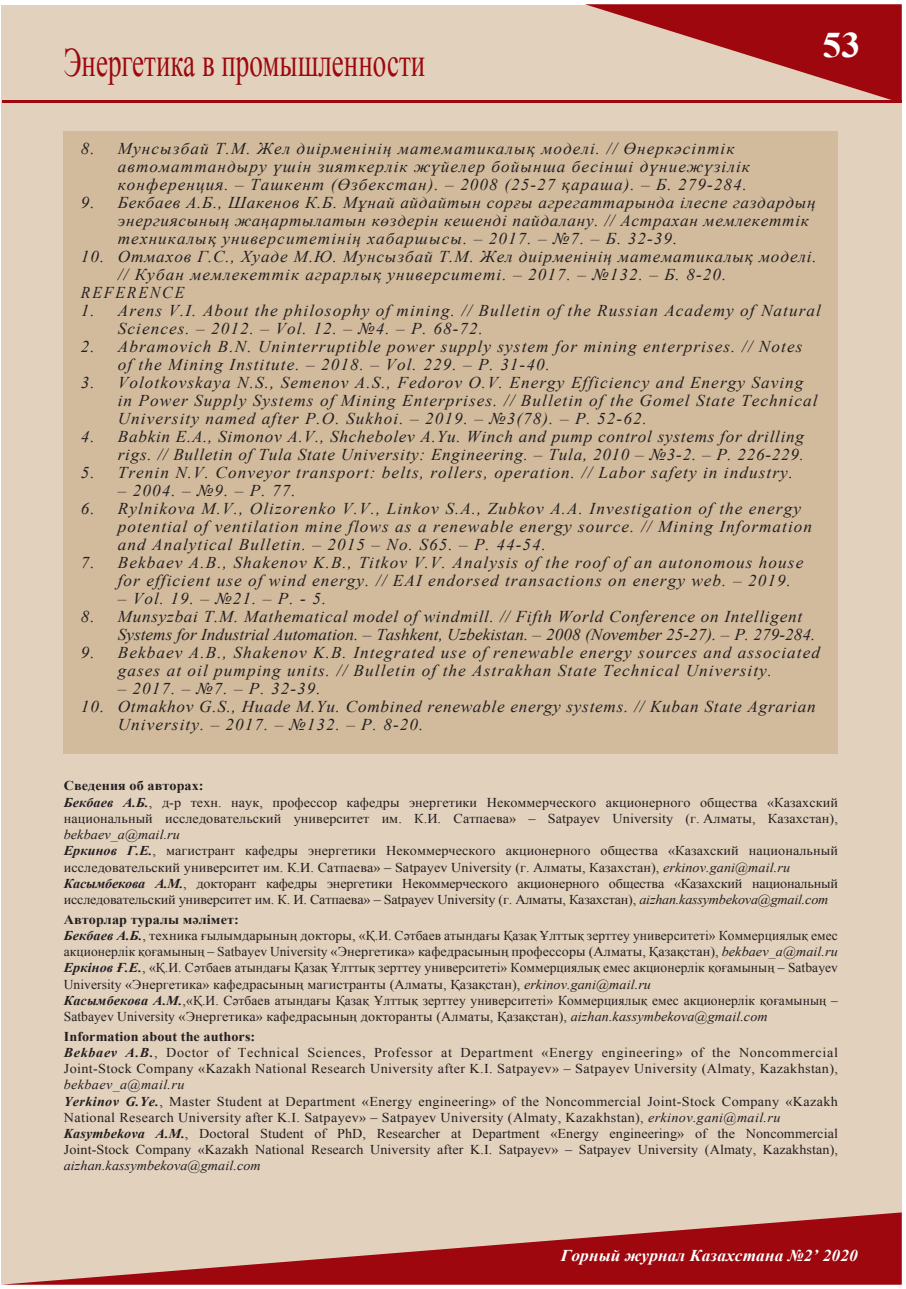
<style>
.page{position:relative;width:906px;height:1289px;background:#fff}
.page>*{position:absolute;margin:0;border:0;box-sizing:border-box;transform-origin:0 0}
.t1{font:40.5px "Times New Roman";color:#9d070d;scale:.67 1}
.t2{font:700 36px "Times New Roman";color:#fff;scale:1.05 1}
.t3{font:italic 16.5px/18px "Times New Roman";letter-spacing:.06em;color:#231f20;scale:1.05 1}
.t4{font:italic 16.5px/18px "Times New Roman";letter-spacing:.04em;color:#231f20;scale:1.05 1}
.t5{font:italic 700 16.5px "Times New Roman";letter-spacing:.005em;color:#fff;scale:1.05 1}
.t6{font:italic 16.5px "Times New Roman";letter-spacing:.06em;color:#231f20;scale:.95 1}
.t7{font:13.5px/16.2px "Times New Roman";letter-spacing:.005em;color:#231f20;scale:1.05 1}
.t8{font:13.5px/16.2px "Times New Roman";letter-spacing:.025em;color:#231f20;scale:1.05 1}
.t9{font:italic 13.5px "Times New Roman";letter-spacing:.005em;color:#231f20;scale:1.05 1}
.s1{font-weight:700}
.s2{font-weight:700;font-style:italic}
.s3{font-style:italic}
</style>
<div class="page">
<div style="left:1px;top:5px;width:900px;height:1278px;background:#e2d1bd"></div>
<svg style="left:585px;top:4px;width:316px;height:96px"></svg>
<svg style="left:1px;top:1212px;width:900px;height:72px"></svg>
<hr style="left:2px;top:100px;width:899px;height:3px;background:#9d070d">
<div style="left:64px;top:132px;width:774px;height:622px;background:#d2bb9d"></div>
<h1 class="t1" style="left:64px;top:35px;width:541px">Энергетика в промышленности</h1>
<h2 class="t2" style="left:822px;top:20px;width:38px">53</h2>
<p class="t3" style="left:118px;top:139px;width:603px;text-indent:-37px">8. Мунсызбай Т.М. Жел диірменінің математикалық моделі. // Өнеркәсіптік автоматтандыру үшін зияткерлік жүйелер бойынша бесінші дүниежүзілік конференция. – Ташкент (Өзбекстан). – 2008 (25-27 қараша). – Б. 279-284.</p>
<p class="t4" style="left:118px;top:193px;width:666px;text-indent:-37px">9. Бекбаев А.Б., Шакенов К.Б. Мұнай айдайтын сорғы агрегаттарында ілеспе газдардың энергиясының жаңартылатын көздерін кешенді пайдалану. // Астрахан мемлекеттік техникалық университетінің хабаршысы. – 2017. – №7. – Б. 32-39.</p>
<p class="t3" style="left:81px;top:247px;width:702px">10. Отмахов Г.С., Хуаде М.Ю. Мунсызбай Т.М. Жел диірменінің математикалық моделі.</p>
<p class="t3" style="left:118px;top:265px;width:581px">// Кубан мемлекеттік аграрлық университеті. – 2017. – №132. – Б. 8-20.</p>
<p class="t6" style="left:81px;top:281px;width:26px">Reference</p>
<p class="t3" style="left:118px;top:301px;width:671px;text-indent:-37px">1. Arens V.I. About the philosophy of mining. // Bulletin of the Russian Academy of Natural<br>Sciences. – 2012. – Vol. 12. – №4. – P. 68-72.</p>
<p class="t3" style="left:118px;top:337px;width:653px;text-indent:-37px">2. Abramovich B.N. Uninterruptible power supply system for mining enterprises. // Notes of the Mining Institute. – 2018. – Vol. 229. – P. 31-40.</p>
<p class="t3" style="left:118px;top:373px;width:668px;text-indent:-37px">3. Volotkovskaya N.S., Semenov A.S., Fedorov O.V. Energy Efficiency and Energy Saving in Power Supply Systems of Mining Enterprises. // Bulletin of the Gomel State Technical<br>University named after P.O. Sukhoi. – 2019. – №3(78). – P. 52-62.</p>
<p class="t4" style="left:81px;top:427px;width:690px;text-align:right">4. Babkin E.A., Simonov A.V., Shchebolev A.Yu. Winch and pump control systems for drilling rigs. // Bulletin of Tula State University: Engineering. – Tula, 2010 – №3-2. – P. 226-229.</p>
<p class="t3" style="left:81px;top:463px;width:680px">5. Trenin N.V. Conveyor transport: belts, rollers, operation. // Labor safety in industry.</p>
<p class="t3" style="left:118px;top:481px;width:171px">– 2004. – №9. – P. 77.</p>
<p class="t3" style="left:118px;top:499px;width:663px;text-indent:-37px">6. Rylnikova M.V., Olizorenko V.V., Linkov S.A., Zubkov A.A. Investigation of the energy potential of ventilation mine flows as a renewable energy source. // Mining Information and Analytical Bulletin. – 2015 – No. S65. – P. 44-54.</p>
<p class="t3" style="left:118px;top:553px;width:654px;text-indent:-37px">7. Bekbaev A.B., Shakenov K.B., Titkov V.V. Analysis of the roof of an autonomous house for efficient use of wind energy. // EAI endorsed transactions on energy web. – 2019.</p>
<p class="t3" style="left:118px;top:589px;width:200px">– Vol. 19. – №21. – P. - 5.</p>
<p class="t4" style="left:118px;top:607px;width:666px;text-indent:-37px">8. Munsyzbai T.M. Mathematical model of windmill. // Fifth World Conference on Intelligent<br>Systems for Industrial Automation. – Tashkent, Uzbekistan. – 2008 (November 25-27). – P. 279-284.</p>
<p class="t3" style="left:118px;top:643px;width:670px;text-indent:-37px">9. Bekbaev A.B., Shakenov K.B. Integrated use of renewable energy sources and associated gases at oil pumping units. // Bulletin of the Astrakhan State Technical University.</p>
<p class="t3" style="left:118px;top:679px;width:195px">– 2017. – №7. – P. 32-39.</p>
<p class="t4" style="left:118px;top:697px;width:666px;text-indent:-37px">10. Otmakhov G.S., Huade M.Yu. Combined renewable energy systems. // Kuban State Agrarian<br>University. – 2017. – №132. – P. 8-20.</p>
<p class="t7" style="left:64px;top:777px;width:739px"><span class="s1">Сведения об авторах:<br></span><span class="s2">Бекбаев А.Б.</span>, д-р техн. наук, профессор кафедры энергетики Некоммерческого акционерного общества «Казахский национальный исследовательский университет им. К.И. Сатпаева» – Satpayev University (г. Алматы, Казахстан),</p>
<p class="t7" style="left:64px;top:826px;width:739px"><span class="s3">bekbaev_a@mail.ru<br></span><span class="s2">Еркинов Г.Е.</span>, магистрант кафедры энергетики Некоммерческого акционерного общества «Казахский национальный исследовательский университет им. К.И. Сатпаева» – Satpayev University (г. Алматы, Казахстан), <span class="s3">erkinov.gani@mail.ru </span><span class="s2">Касымбекова А.М.</span>, докторант кафедры энергетики Некоммерческого акционерного общества «Казахский национальный исследовательский университет им. К. И. Сатпаева» – Satpayev University (г. Алматы, Казахстан), <span class="s3">aizhan.kassymbekova@gmail.com</span></p>
<p class="t7" style="left:64px;top:910px;width:739px"><span class="s1">Авторлар туралы мәлімет:<br></span><span class="s2">Бекбаев А.Б.</span>, техника ғылымдарының докторы, «Қ.И. Сәтбаев атындағы Қазақ Ұлттық зерттеу университеті» Коммерциялық емес акционерлік қоғамының – Satbayev University «Энергетика» кафедрасының профессоры (Алматы, Қазақстан), <span class="s3">bekbaev_a@mail.ru </span><span class="s2">Еркінов Ғ.Е.</span>, «Қ.И. Сәтбаев атындағы Қазақ Ұлттық зерттеу университеті» Коммерциялық емес акционерлік қоғамының – Satbayev University «Энергетика» кафедрасының магистранты (Алматы, Қазақстан), <span class="s3">erkinov.gani@mail.ru<br></span><span class="s2">Касымбекова А.М.</span>,«Қ.И. Сәтбаев атындағы Қазақ Ұлттық зерттеу университеті» Коммерциялық емес акционерлік қоғамының – Satbayev University «Энергетика» кафедрасының докторанты (Алматы, Қазақстан), <span class="s3">aizhan.kassymbekova@gmail.com</span></p>
<p class="t8" style="left:64px;top:1027px;width:739px"><span class="s1">Information about the authors:<br></span><span class="s2">Bekbaev A.B.</span>, Doctor of Technical Sciences, Professor at Department «Energy engineering» of the Noncommercial<br>Joint-Stock Company «Kazakh National Research University after K.I. Satpayev» – Satpayev University (Almaty, Kazakhstan),</p>
<p class="t7" style="left:64px;top:1076px;width:739px"><span class="s3">bekbaev_a@mail.ru<br></span><span class="s2">Yerkinov G.Ye.</span>, Master Student at Department «Energy engineering» of the Noncommercial Joint-Stock Company «Kazakh National Research University after K.I. Satpayev» – Satpayev University (Almaty, Kazakhstan), <span class="s3">erkinov.gani@mail.ru </span><span class="s2">Kasymbekova A.M.</span>, Doctoral Student of PhD, Researcher at Department «Energy engineering» of the Noncommercial Joint-Stock Company «Kazakh National Research University after K.I. Satpayev» – Satpayev University (Almaty, Kazakhstan),</p>
<p class="t9" style="left:64px;top:1156px;width:189px">aizhan.kassymbekova@gmail.com</p>
<p class="t5" style="left:561px;top:1244px;width:284px">Горный журнал Казахстана №2’ 2020</p>
</div>
